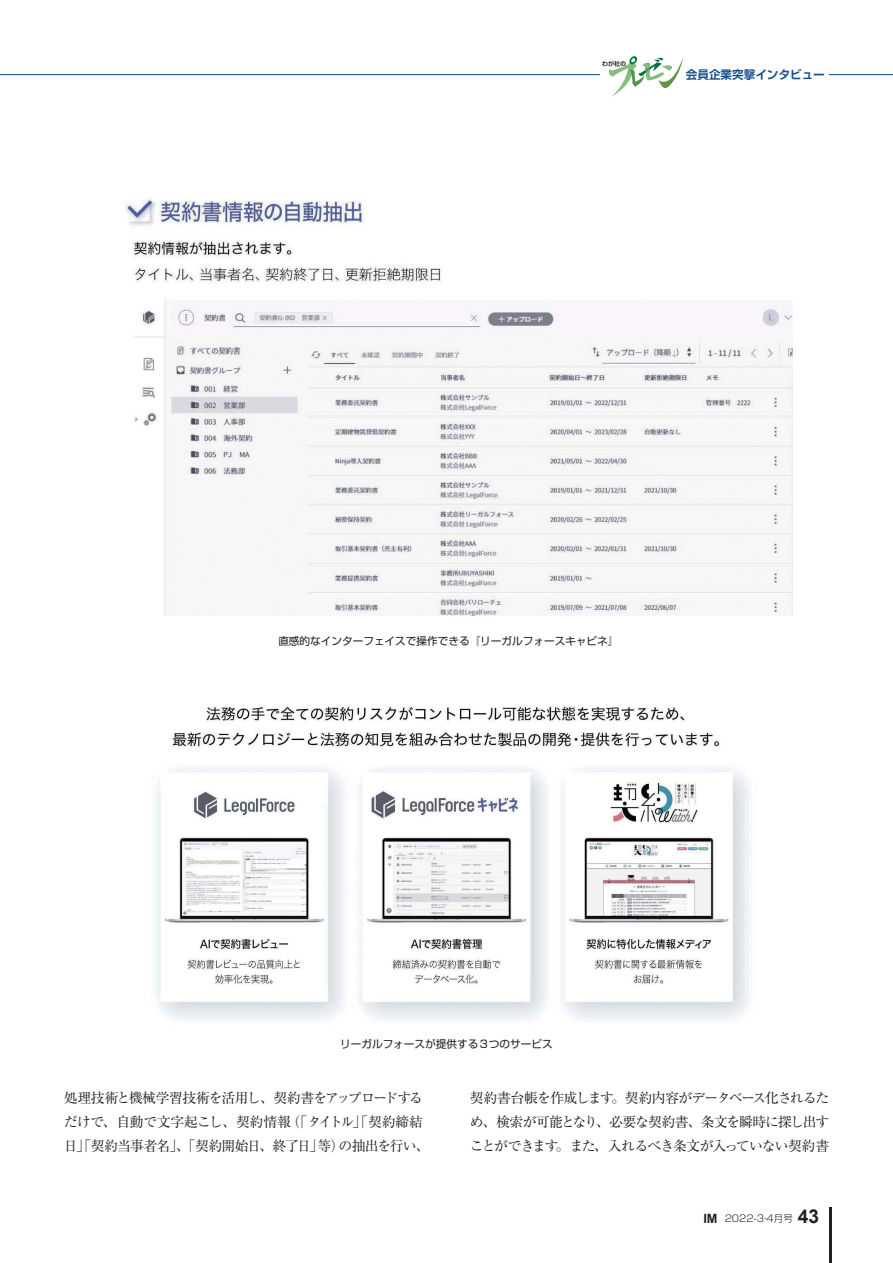
<style>
.page{position:relative;width:893px;height:1263px;background:#fff}
.page>*{position:absolute;margin:0;border:0;box-sizing:border-box;transform-origin:0 0}
.t1{font:13.8px/23.9px "Ryumin Pro Regular 90 msp RKSJ H";letter-spacing:-.065em;color:#231f20}
.t2{font:11.7px "Shin Go Pr 6 De Bold 90 msp RKSJ H";color:#144e8c}
.t3{font:10.65px "Shin Go Pr 6 Regular 90 msp RKSJ H";color:#231f20}
.t4{font:9.6px "Shin Go Pro Light 90 msp RKSJ H";color:#231f20}
.t5{font:6px "Shin Go Pr 6 De Bold 90 msp RKSJ H";color:#231f20}
.s1{font-family:"Arial";font-weight:700;font-size:12.75px}
.s2{font-family:"Arial";font-weight:700;font-size:19.2px}
</style>
<div class="page">
<hr style="left:829px;top:1208px;width:2px;height:55px;background:#231f20">
<img style="left:153px;top:705px;width:597px;height:316px">
<hr style="left:0;top:74px;width:893px;height:1px;background:#18466f">
<div style="left:600px;top:69px;width:229px;height:32px;background:#fff"></div>
<svg style="left:609px;top:56px;width:74px;height:41px"></svg>
<img style="left:124px;top:198px;width:668px;height:417px">
<p class="t5" style="left:602px;top:62px;width:25px">わが社の</p>
<p class="t2" style="left:686px;top:70px;width:140px">会員企業突撃インタビュー</p>
<p class="t3" style="left:278px;top:637px;width:342px">直感的なインターフェイスで操作できる『リーガルフォースキャビネ』</p>
<p class="t3" style="left:340px;top:1040px;width:214px">リーガルフォースが提供する３つのサービス</p>
<p class="t1" style="left:64px;top:1088px;width:367px">処理技術と機械学習技術を活用し、契約書をアップロードするだけで、自動で文字起こし、契約情報（「タイトル」「契約締結日」「契約当事者名」、「契約開始日、終了日」等）の抽出を行い、</p>
<p class="t1" style="left:470px;top:1088px;width:361px;text-align:justify">契約書台帳を作成します。契約内容がデータベース化されるため、検索が可能となり、必要な契約書、条文を瞬時に探し出すことができます。また、入れるべき条文が入っていない契約書</p>
<p class="t4" style="left:703px;top:1215px;width:117px"><span class="s1">IM</span> 2022-3・4月号 <span class="s2">43</span></p>
</div>
